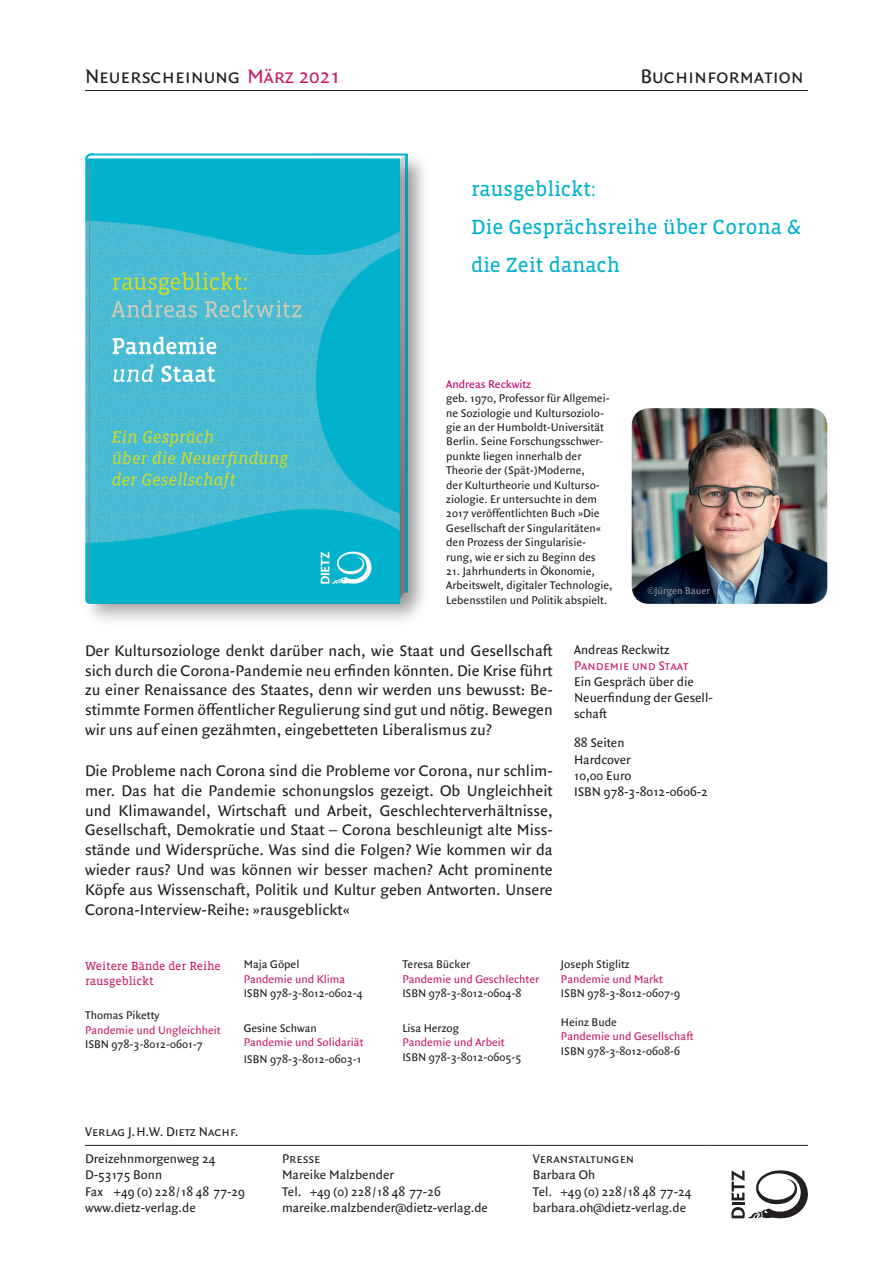
<style>
.page{position:relative;width:893px;height:1263px;background:#fff}
.page>*{position:absolute;margin:0;border:0;box-sizing:border-box;transform-origin:0 0}
.t1{font:21px/37.8px "Vista Slab OTCE";color:#01b2cd}
.t2{font:21px "Quadraat Sans Small Caps";color:#231f20}
.t3{font:16.5px/19.8px "Quadraat Sans";color:#231f20;text-align:justify}
.t4{font:13.5px/16.2px "Quadraat Sans";color:#231f20}
.t5{font:13.5px "Quadraat Sans Small Caps";color:#231f20}
.t6{font:13.5px "Quadraat Sans Small Caps";color:#c71e65}
.t7{font:12px/14.4px "Quadraat Sans";color:#231f20}
.t8{font:12px "Quadraat Sans";color:#c71e65}
.t9{font:12px/14.4px "Vista Slab OTCE";color:#c71e65}
.t10{font:12px "Quadraat Sans";color:#c60170}
.t11{font:10.5px "Quadraat Sans";color:#939598}
.s1{color:#c71e65}
</style>
<div class="page">
<hr style="left:85px;top:90px;width:723px;height:1px;background:#231f20">
<hr style="left:85px;top:1145px;width:197px;height:1px;background:#231f20">
<hr style="left:282px;top:1145px;width:251px;height:1px;background:#231f20">
<hr style="left:533px;top:1145px;width:177px;height:1px;background:#231f20">
<hr style="left:710px;top:1145px;width:98px;height:1px;background:#231f20">
<svg style="left:731px;top:1170px;width:77px;height:48px"></svg>
<img style="left:632px;top:408px;width:195px;height:196px">
<div style="left:82px;top:155px;width:342px;height:473px;background:#231f20;opacity:.28"></div>
<div style="left:79px;top:156px;width:21px;height:452px;background:#fff"></div>
<svg style="left:85px;top:153px;width:320px;height:451px"></svg>
<p class="t2" style="left:85px;top:64px;width:257px">Neuerscheinung <span class="s1">März 2021</span></p>
<p class="t2" style="left:640px;top:64px;width:165px">Buchinformation</p>
<p class="t1" style="left:471px;top:170px;width:332px">rausgeblickt:<br>Die Gesprächsreihe über Corona &amp; die Zeit danach</p>
<p class="t10" style="left:446px;top:377px;width:86px">Andreas Reckwitz</p>
<p class="t7" style="left:446px;top:391px;width:165px">geb. 1970, Professor für Allgemei&shy;ne Soziologie und Kultursoziolo&shy;gie an der Humboldt-Universität<br>Berlin. Seine Forschungsschwer&shy;punkte liegen innerhalb der<br>Theorie der (Spät-)Moderne,<br>der Kulturtheorie und Kulturso&shy;ziologie. Er untersuchte in dem<br>2017 veröffentlichten Buch »Die<br>Gesellschaft der Singularitäten« den Prozess der Singularisie&shy;rung, wie er sich zu Beginn des</p>
<p class="t7" style="left:446px;top:564px;width:168px">21. Jahrhunderts in Ökonomie,<br>Arbeitswelt, digitaler Technologie,<br>Lebensstilen und Politik abspielt.</p>
<p class="t11" style="left:647px;top:585px;width:64px">©Jürgen Bauer</p>
<p class="t3" style="left:85px;top:641px;width:469px">Der Kultursoziologe denkt darüber nach, wie Staat und Gesellschaft sich durch die Corona-Pandemie neu erfinden könnten. Die Krise führt zu einer Renaissance des Staates, denn wir werden uns bewusst: Be&shy;stimmte Formen öffentlicher Regulierung sind gut und nötig. Bewegen wir uns auf einen gezähmten, eingebetteten Liberalismus zu?</p>
<p class="t3" style="left:85px;top:761px;width:469px">Die Probleme nach Corona sind die Probleme vor Corona, nur schlim&shy;mer. Das hat die Pandemie schonungslos gezeigt. Ob Ungleichheit und Klimawandel, Wirtschaft und Arbeit, Geschlechterverhältnisse, Gesellschaft, Demokratie und Staat – Corona beschleunigt alte Miss&shy;stände und Widersprüche. Was sind die Folgen? Wie kommen wir da wieder raus? Und was können wir besser machen? Acht prominente Köpfe aus Wissenschaft, Politik und Kultur geben Antworten. Unsere Corona-Interview-Reihe: »rausgeblickt«</p>
<p class="t4" style="left:574px;top:641px;width:97px">Andreas Reckwitz</p>
<p class="t6" style="left:574px;top:658px;width:116px">Pandemie und Staat</p>
<p class="t4" style="left:574px;top:674px;width:140px">Ein Gespräch über die<br>Neuerfindung der Gesell&shy;schaft</p>
<p class="t4" style="left:574px;top:735px;width:135px">88 Seiten<br>Hardcover<br>10,00 Euro<br>ISBN 978-3-8012-0606-2</p>
<p class="t9" style="left:85px;top:959px;width:137px">Weitere Bände der Reihe rausgeblickt</p>
<p class="t7" style="left:85px;top:1009px;width:76px">Thomas Piketty</p>
<p class="t8" style="left:85px;top:1023px;width:137px">Pandemie und Ungleichheit</p>
<p class="t7" style="left:85px;top:1037px;width:119px">ISBN 978-3-8012-0601-7</p>
<p class="t7" style="left:244px;top:957px;width:57px">Maja Göpel</p>
<p class="t8" style="left:244px;top:972px;width:103px">Pandemie und Klima</p>
<p class="t7" style="left:244px;top:986px;width:121px">ISBN 978-3-8012-0602-4</p>
<p class="t7" style="left:244px;top:1021px;width:75px">Gesine Schwan</p>
<p class="t8" style="left:244px;top:1036px;width:121px">Pandemie und Solidariät</p>
<p class="t7" style="left:244px;top:1052px;width:119px">ISBN 978-3-8012-0603-1</p>
<p class="t7" style="left:402px;top:957px;width:69px">Teresa Bücker</p>
<p class="t8" style="left:402px;top:972px;width:138px">Pandemie und Geschlechter</p>
<p class="t7" style="left:402px;top:986px;width:121px">ISBN 978-3-8012-0604-8</p>
<p class="t7" style="left:402px;top:1021px;width:58px">Lisa Herzog</p>
<p class="t8" style="left:402px;top:1036px;width:104px">Pandemie und Arbeit</p>
<p class="t7" style="left:402px;top:1050px;width:121px">ISBN 978-3-8012-0605-5</p>
<p class="t7" style="left:561px;top:957px;width:70px">Joseph Stiglitz</p>
<p class="t8" style="left:561px;top:972px;width:103px">Pandemie und Markt</p>
<p class="t7" style="left:561px;top:986px;width:121px">ISBN 978-3-8012-0607-9</p>
<p class="t7" style="left:561px;top:1015px;width:57px">Heinz Bude</p>
<p class="t8" style="left:561px;top:1030px;width:134px">Pandemie und Gesellschaft</p>
<p class="t7" style="left:561px;top:1044px;width:121px">ISBN 978-3-8012-0608-6</p>
<p class="t5" style="left:85px;top:1124px;width:155px">Verlag J.H.W. Dietz Nachf.</p>
<p class="t4" style="left:85px;top:1151px;width:161px">Dreizehnmorgenweg 24<br>D-53175 Bonn<br>Fax +49 (0) 228/18 48 77-29 www.dietz-verlag.de</p>
<p class="t5" style="left:282px;top:1151px;width:40px">Presse</p>
<p class="t4" style="left:282px;top:1167px;width:207px">Mareike Malzbender<br>Tel. +49 (0) 228/18 48 77-26 mareike.malzbender@dietz-verlag.de</p>
<p class="t5" style="left:533px;top:1151px;width:103px">Veranstaltungen</p>
<p class="t4" style="left:533px;top:1167px;width:160px">Barbara Oh<br>Tel. +49 (0) 228/18 48 77-24 barbara.oh@dietz-verlag.de</p>
</div>
